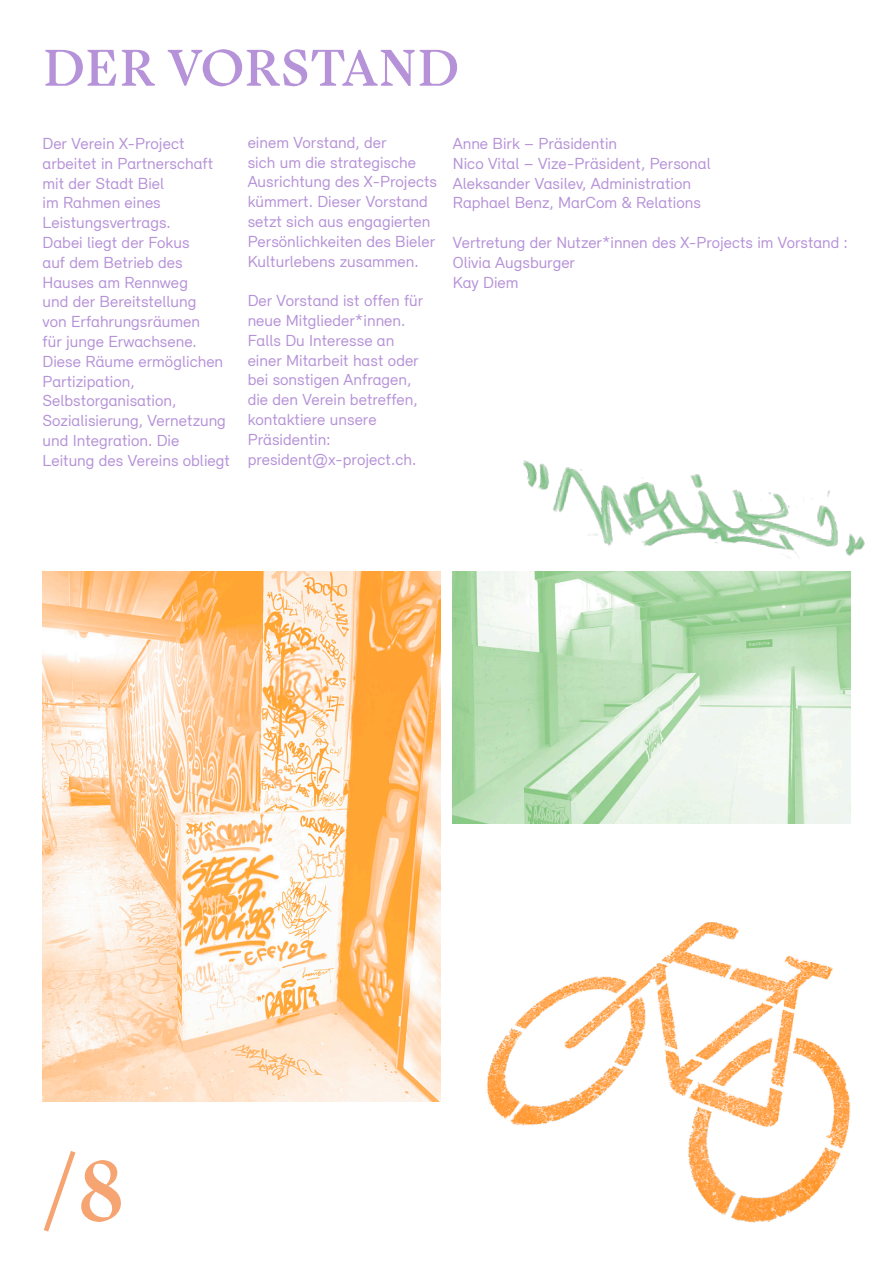
<style>
.page{position:relative;width:893px;height:1263px;background:#fff}
.page>*{position:absolute;margin:0;border:0;box-sizing:border-box;transform-origin:0 0}
.t1{font:500 90px "Lexik";color:#f49a62}
.t2{font:500 54px "Lexik";color:#b692d8}
.t3{font:16.5px/19.8px "Relevant";color:#b692d8}
</style>
<div class="page">
<img style="left:453px;top:571px;width:397px;height:252px">
<img style="left:486px;top:922px;width:365px;height:301px">
<img style="left:500px;top:460px;width:365px;height:124px">
<img style="left:43px;top:571px;width:397px;height:530px">
<p class="t2" style="left:43px;top:38px;width:418px">DER VORSTAND</p>
<p class="t3" style="left:43px;top:133px;width:189px">Der Verein X-Project arbeitet in Partnerschaft mit der Stadt Biel<br>im Rahmen eines<br>Leistungsvertrags.<br>Dabei liegt der Fokus<br>auf dem Betrieb des<br>Hauses am Rennweg<br>und der Bereitstellung<br>von Erfahrungsräumen<br>für junge Erwachsene.<br>Diese Räume ermöglichen<br>Partizipation,<br>Selbstorganisation,<br>Sozialisierung, Vernetzung und Integration. Die<br>Leitung des Vereins obliegt</p>
<p class="t3" style="left:248px;top:132px;width:191px">einem Vorstand, der<br>sich um die strategische<br>Ausrichtung des X-Projects kümmert. Dieser Vorstand setzt sich aus engagierten<br>Persönlichkeiten des Bieler<br>Kulturlebens zusammen.</p>
<p class="t3" style="left:248px;top:290px;width:177px">Der Vorstand ist offen für neue Mitglieder*innen.<br>Falls Du Interesse an einer Mitarbeit hast oder bei sonstigen Anfragen, die den Verein betreffen, kontaktiere unsere<br>Präsidentin:</p>
<p class="t3" style="left:248px;top:449px;width:170px">president@x-project.ch.</p>
<p class="t3" style="left:453px;top:133px;width:166px">Anne Birk – Präsidentin</p>
<p class="t3" style="left:453px;top:153px;width:259px">Nico Vital – Vize-Präsident, Personal</p>
<p class="t3" style="left:453px;top:173px;width:240px">Aleksander Vasilev, Administration</p>
<p class="t3" style="left:453px;top:193px;width:250px">Raphael Benz, MarCom &amp; Relations</p>
<p class="t3" style="left:453px;top:232px;width:397px">Vertretung der Nutzer*innen des X-Projects im Vorstand :</p>
<p class="t3" style="left:453px;top:252px;width:124px">Olivia Augsburger</p>
<p class="t3" style="left:453px;top:272px;width:67px">Kay Diem</p>
<h1 class="t1" style="left:43px;top:1142px;width:86px">/8</h1>
</div>
